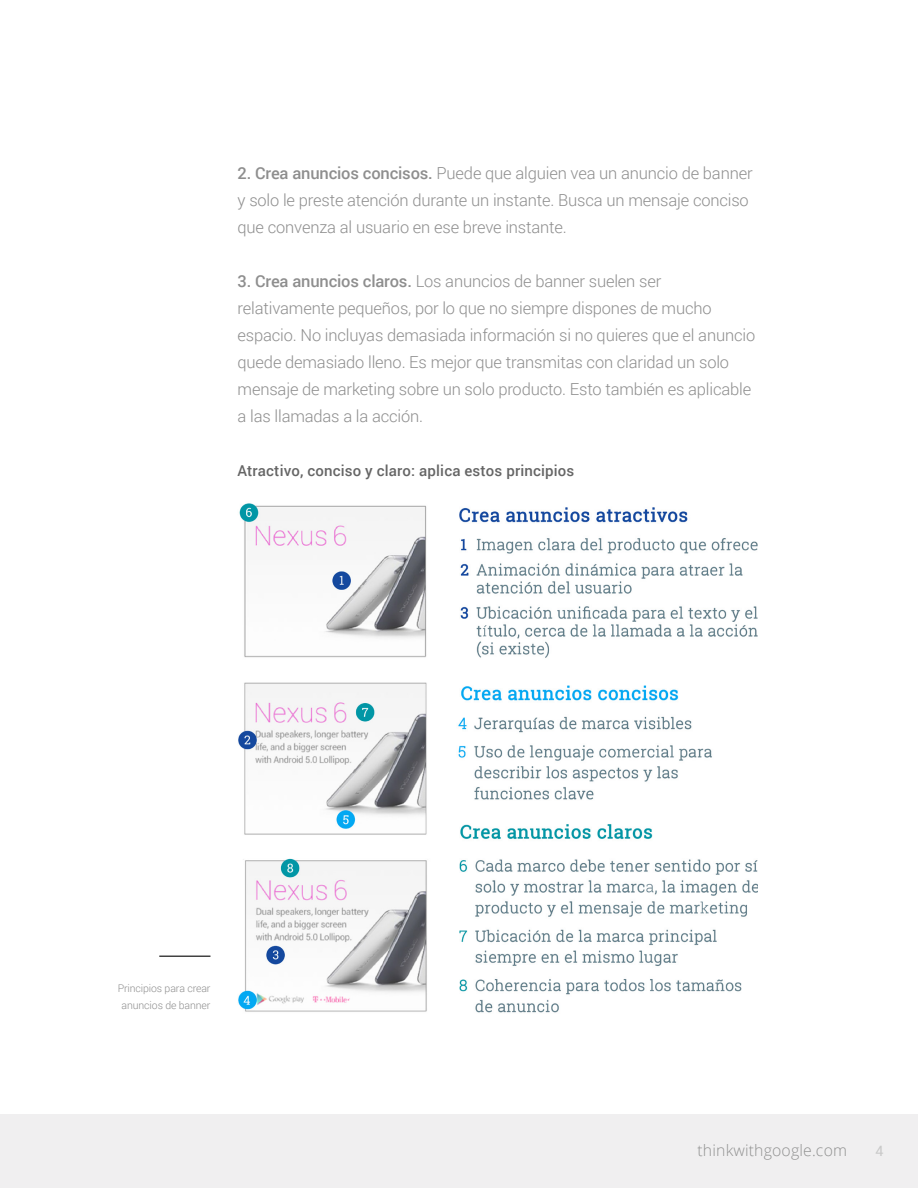
<style>
.page{position:relative;width:918px;height:1188px;background:#fff}
.page>*{position:absolute;margin:0;border:0;box-sizing:border-box;transform-origin:0 0}
.t1{font:300 16.5px/27px "Roboto";letter-spacing:-.01em;color:#8e8e8e}
.t2{font:300 15.75px "Open Sans";letter-spacing:.01em;color:#666766}
.t3{font:500 15px "Roboto";letter-spacing:.01em;color:#656565}
.t4{font:14.25px "Roboto";color:#c9c9c9}
.t5{font:300 10.5px/18px "Roboto";letter-spacing:-.01em;color:#8e8e8e;text-align:center}
.s1{font-weight:500}
</style>
<div class="page">
<div style="left:0;top:1114px;width:918px;height:74px;background:#f0eff0"></div>
<img style="left:238px;top:503px;width:520px;height:510px">
<hr style="left:159px;top:956px;width:51px;height:1px;background:#424242">
<p class="t1" style="left:238px;top:159px;width:517px"><span class="s1">2. Crea anuncios concisos.</span> Puede que alguien vea un anuncio de banner y solo le preste atención durante un instante. Busca un mensaje conciso que convenza al usuario en ese breve instante.</p>
<p class="t1" style="left:238px;top:267px;width:519px"><span class="s1">3. Crea anuncios claros.</span> Los anuncios de banner suelen ser relativamente pequeños, por lo que no siempre dispones de mucho espacio. No incluyas demasiada información si no quieres que el anuncio quede demasiado lleno. Es mejor que transmitas con claridad un solo mensaje de marketing sobre un solo producto. Esto también es aplicable a las llamadas a la acción.</p>
<p class="t3" style="left:238px;top:460px;width:338px">Atractivo, conciso y claro: aplica estos principios</p>
<p class="t5" style="left:118px;top:978px;width:94px">Principios para crear anuncios de banner</p>
<p class="t2" style="left:698px;top:1140px;width:151px">thinkwithgoogle.com</p>
<p class="t4" style="left:876px;top:1141px;width:10px">4</p>
</div>
